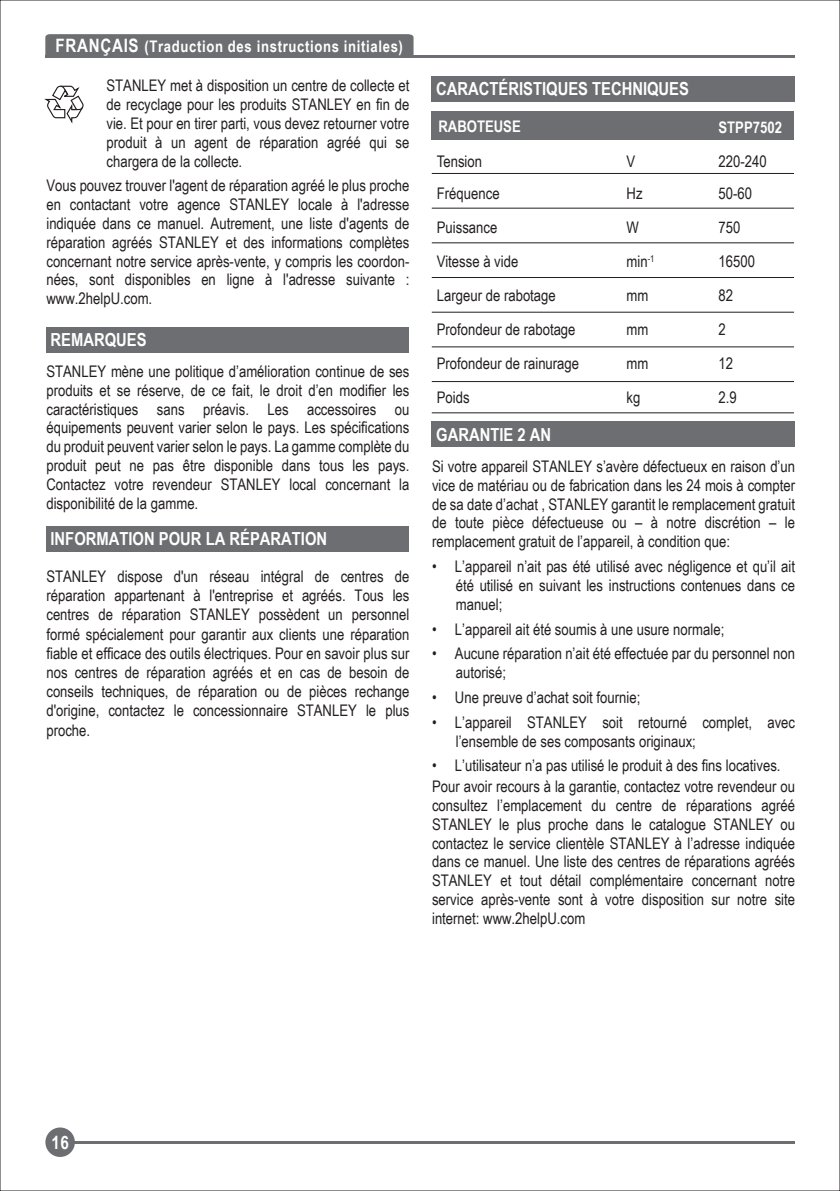
<style>
.page{position:relative;width:840px;height:1191px;background:#fff}
.page>*{position:absolute;margin:0;border:0;box-sizing:border-box;transform-origin:0 0}
.t1{font:700 18.4px "Arial Narrow";color:#fff}
.t2{font:700 18px "Arial Narrow";color:#fff}
.t3{font:16px/18.8px "Arial Narrow";color:#231f20;text-align:justify}
.t4{font:700 16px "Arial Narrow";letter-spacing:.04em;color:#fff}
.t5{font:700 16px "Arial Narrow";color:#fff}
.s1{font-size:18.4px}
</style>
<div class="page">
<div style="left:45px;top:34px;width:368px;height:22px;background:#6d6e71"></div>
<hr style="left:45px;top:56px;width:749px;height:2px;background:#6d6e71">
<hr style="left:67px;top:1141px;width:727px;height:2px;background:#6d6e71">
<div style="left:45px;top:1127px;width:30px;height:30px;background:#6d6e71;border-radius:50%"></div>
<div style="left:46px;top:327px;width:363px;height:25px;background:#6d6e71"></div>
<div style="left:46px;top:526px;width:363px;height:25px;background:#6d6e71"></div>
<svg style="left:44px;top:85px;width:40px;height:39px"></svg>
<div style="left:431px;top:421px;width:363px;height:26px;background:#6d6e71"></div>
<div style="left:431px;top:77px;width:363px;height:25px;background:#6d6e71"></div>
<div style="left:430px;top:111px;width:363px;height:29px;background:#6d6e71"></div>
<hr style="left:431px;top:173px;width:362px;height:1px;background:#231f20">
<hr style="left:431px;top:208px;width:362px;height:1px;background:#231f20">
<hr style="left:431px;top:242px;width:362px;height:1px;background:#231f20">
<hr style="left:431px;top:277px;width:362px;height:1px;background:#231f20">
<hr style="left:431px;top:312px;width:362px;height:1px;background:#231f20">
<hr style="left:431px;top:346px;width:362px;height:1px;background:#231f20">
<hr style="left:431px;top:381px;width:362px;height:1px;background:#231f20">
<hr style="left:431px;top:412px;width:362px;height:1px;background:#231f20">
<p class="t4" style="left:55px;top:34px;width:349px"><span class="s1">FRANÇAIS</span> (Traduction des instructions initiales)</p>
<p class="t3" style="left:106px;top:76px;width:304px">STANLEY met à disposition un centre de collecte et de recyclage pour les produits STANLEY en fin de vie. Et pour en tirer parti, vous devez retourner votre produit à un agent de réparation agréé qui se chargera de la collecte.</p>
<p class="t3" style="left:46px;top:176px;width:364px">Vous pouvez trouver l'agent de réparation agréé le plus proche en contactant votre agence STANLEY locale à l'adresse indiquée dans ce manuel. Autrement, une liste d'agents de réparation agréés STANLEY et des informations complètes concernant notre service après-vente, y compris les coordon&shy;nées, sont disponibles en ligne à l'adresse suivante : www.2helpU.com.</p>
<p class="t2" style="left:50px;top:326px;width:97px">REMARQUES</p>
<p class="t3" style="left:46px;top:361px;width:364px">STANLEY mène une politique d’amélioration continue de ses produits et se réserve, de ce fait, le droit d’en modifier les caractéristiques sans préavis. Les accessoires ou équipements peuvent varier selon le pays. Les spécifications du produit peuvent varier selon le pays. La gamme complète du produit peut ne pas être disponible dans tous les pays.<br>Contactez votre revendeur STANLEY local concernant la disponibilité de la gamme.</p>
<p class="t2" style="left:50px;top:525px;width:278px">INFORMATION POUR LA RÉPARATION</p>
<p class="t3" style="left:46px;top:566px;width:364px">STANLEY dispose d'un réseau intégral de centres de réparation appartenant à l'entreprise et agréés. Tous les centres de réparation STANLEY possèdent un personnel formé spécialement pour garantir aux clients une réparation fiable et efficace des outils électriques. Pour en savoir plus sur nos centres de réparation agréés et en cas de besoin de conseils techniques, de réparation ou de pièces rechange d'origine, contactez le concessionnaire STANLEY le plus proche.</p>
<p class="t2" style="left:436px;top:75px;width:254px">CARACTÉRISTIQUES TECHNIQUES</p>
<p class="t5" style="left:438px;top:114px;width:84px">RABOTEUSE</p>
<p class="t5" style="left:718px;top:115px;width:65px">STPP7502</p>
<p class="t3" style="left:436px;top:151px;width:47px">Tension</p>
<p class="t3" style="left:626px;top:151px;width:10px">V</p>
<p class="t3" style="left:718px;top:151px;width:50px">220-240</p>
<p class="t3" style="left:436px;top:183px;width:64px">Fréquence</p>
<p class="t3" style="left:626px;top:183px;width:18px">Hz</p>
<p class="t3" style="left:718px;top:183px;width:35px">50-60</p>
<p class="t3" style="left:436px;top:217px;width:62px">Puissance</p>
<p class="t3" style="left:626px;top:217px;width:14px">W</p>
<p class="t3" style="left:718px;top:217px;width:23px">750</p>
<p class="t3" style="left:436px;top:251px;width:83px">Vitesse à vide</p>
<p class="t3" style="left:626px;top:251px;width:29px">min<sup>-1</sup></p>
<p class="t3" style="left:718px;top:251px;width:38px">16500</p>
<p class="t3" style="left:436px;top:285px;width:120px">Largeur de rabotage</p>
<p class="t3" style="left:626px;top:285px;width:23px">mm</p>
<p class="t3" style="left:718px;top:285px;width:16px">82</p>
<p class="t3" style="left:436px;top:319px;width:140px">Profondeur de rabotage</p>
<p class="t3" style="left:626px;top:319px;width:23px">mm</p>
<p class="t3" style="left:718px;top:319px;width:9px">2</p>
<p class="t3" style="left:436px;top:353px;width:144px">Profondeur de rainurage</p>
<p class="t3" style="left:626px;top:353px;width:23px">mm</p>
<p class="t3" style="left:718px;top:353px;width:16px">12</p>
<p class="t3" style="left:436px;top:387px;width:34px">Poids</p>
<p class="t3" style="left:626px;top:387px;width:15px">kg</p>
<p class="t3" style="left:718px;top:387px;width:20px">2.9</p>
<p class="t2" style="left:436px;top:421px;width:116px">GARANTIE 2 AN</p>
<p class="t3" style="left:432px;top:456px;width:364px">Si votre appareil STANLEY s’avère défectueux en raison d’un vice de matériau ou de fabrication dans les 24 mois à compter de sa date d’achat , STANLEY garantit le remplacement gratuit de toute pièce défectueuse ou – à notre discrétion – le remplacement gratuit de l’appareil, à condition que:</p>
<p class="t3" style="left:455px;top:556px;width:340px;text-indent:-24px">• L’appareil n’ait pas été utilisé avec négligence et qu’il ait été utilisé en suivant les instructions contenues dans ce manuel;</p>
<p class="t3" style="left:432px;top:619px;width:293px">• L’appareil ait été soumis à une usure normale;</p>
<p class="t3" style="left:455px;top:643px;width:340px;text-indent:-24px">• Aucune réparation n’ait été effectuée par du personnel non autorisé;</p>
<p class="t3" style="left:432px;top:687px;width:210px">• Une preuve d’achat soit fournie;</p>
<p class="t3" style="left:455px;top:712px;width:340px;text-indent:-24px">• L’appareil STANLEY soit retourné complet, avec l’ensemble de ses composants originaux;</p>
<p class="t3" style="left:432px;top:754px;width:364px;line-height:20.8px">• L’utilisateur n’a pas utilisé le produit à des fins locatives.<br>Pour avoir recours à la garantie, contactez votre revendeur ou</p>
<p class="t3" style="left:432px;top:795px;width:364px">consultez l’emplacement du centre de réparations agréé STANLEY le plus proche dans le catalogue STANLEY ou contactez le service clientèle STANLEY à l’adresse indiquée dans ce manuel. Une liste des centres de réparations agréés STANLEY et tout détail complémentaire concernant notre service après-vente sont à votre disposition sur notre site internet: www.2helpU.com</p>
<p class="t1" style="left:51px;top:1128px;width:19px">16</p>
</div>
